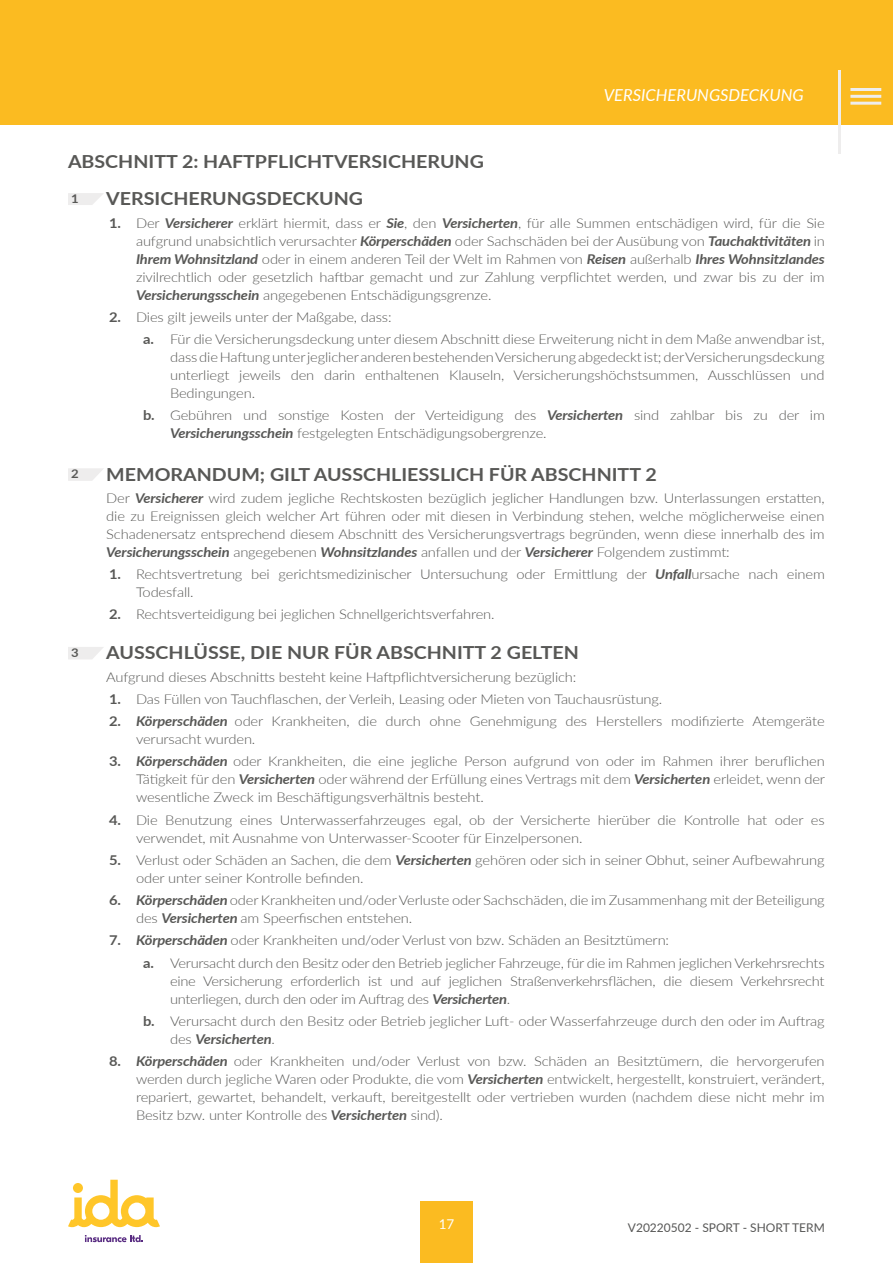
<style>
.page{position:relative;width:893px;height:1263px;background:#fff}
.page>*{position:absolute;margin:0;border:0;box-sizing:border-box;transform-origin:0 0}
.t1{font:700 18px "Lato";color:#585856;scale:1.09 1}
.t2{font:italic 16.5px "Lato";color:#fff}
.t3{font:300 13.5px/18px "Lato";letter-spacing:-.01em;color:#585856;scale:1.09 1}
.t4{font:13.5px "Lato";color:#fff}
.t5{font:12px "Lato";color:#575756}
.t6{font:700 12px "Lato";color:#585856;scale:1.09 1}
.s1{font-weight:700}
.s2{font-weight:700;font-style:italic}
.s3{font-weight:700;font-style:italic;color:#575756}
</style>
<div class="page">
<div style="left:420px;top:1201px;width:52px;height:62px;background:#fbbb21"></div>
<svg style="left:68px;top:1180px;width:92px;height:47px"></svg>
<svg style="left:85px;top:1235px;width:58px;height:7px"></svg>
<div style="left:0;top:0;width:893px;height:124px;background:#fbbb21"></div>
<svg style="left:68px;top:647px;width:35px;height:12px"></svg>
<svg style="left:68px;top:193px;width:36px;height:12px"></svg>
<svg style="left:68px;top:468px;width:35px;height:13px"></svg>
<hr style="left:838px;top:71px;width:3px;height:83px;background:#eeeded">
<hr style="left:850px;top:88px;width:31px;height:3px;background:#eeeded">
<hr style="left:850px;top:95px;width:31px;height:3px;background:#eeeded">
<hr style="left:850px;top:102px;width:31px;height:3px;background:#eeeded">
<p class="t2" style="left:604px;top:84px;width:201px">VERSICHERUNGSDECKUNG</p>
<h1 class="t1" style="left:68px;top:150px;width:383px">ABSCHNITT 2: HAFTPFLICHTVERSICHERUNG</h1>
<p class="t6" style="left:71px;top:191px;width:8px">1</p>
<h1 class="t1" style="left:106px;top:188px;width:237px">VERSICHERUNGSDECKUNG</h1>
<p class="t3" style="left:136px;top:213px;width:633px;text-align:justify;text-indent:-27px"><span class="s1">1.</span> Der <span class="s2">Versicherer</span> erklärt hiermit, dass er <span class="s2">Sie</span>, den <span class="s2">Versicherten</span>, für alle Summen entschädigen wird, für die Sie aufgrund unabsichtlich verursachter <span class="s2">Körperschäden</span> oder Sachschäden bei der Ausübung von <span class="s2">Tauchaktivitäten</span> in <span class="s2">Ihrem Wohnsitzland</span> oder in einem anderen Teil der Welt im Rahmen von <span class="s2">Reisen</span> außerhalb <span class="s2">Ihres Wohnsitzlandes </span>zivilrechtlich oder gesetzlich haftbar gemacht und zur Zahlung verpflichtet werden, und zwar bis zu der im <span class="s2">Versicherungsschein</span> angegebenen Entschädigungsgrenze.</p>
<p class="t3" style="left:143px;top:306px;width:627px;line-height:22.2px;text-indent:-34px"><span class="s1">2.</span> Dies gilt jeweils unter der Maßgabe, dass:<br><span class="s1">a.</span> Für die Versicherungsdeckung unter diesem Abschnitt diese Erweiterung nicht in dem Maße anwendbar ist,</p>
<p class="t3" style="left:170px;top:348px;width:602px;text-align:justify">dass die Haftung unter jeglicher anderen bestehenden Versicherung abgedeckt ist; der Versicherungsdeckung unterliegt jeweils den darin enthaltenen Klauseln, Versicherungshöchstsummen, Ausschlüssen und Bedingungen.</p>
<p class="t3" style="left:170px;top:406px;width:602px;text-indent:-27px"><span class="s1">b.</span> Gebühren und sonstige Kosten der Verteidigung des <span class="s2">Versicherten</span> sind zahlbar bis zu der im<br><span class="s3">Versicherungsschein</span> festgelegten Entschädigungsobergrenze.</p>
<h1 class="t1" style="left:106px;top:463px;width:506px">MEMORANDUM; GILT AUSSCHLIESSLICH FÜR ABSCHNITT 2</h1>
<p class="t3" style="left:106px;top:489px;width:660px;text-align:justify">Der <span class="s2">Versicherer</span> wird zudem jegliche Rechtskosten bezüglich jeglicher Handlungen bzw. Unterlassungen erstatten, die zu Ereignissen gleich welcher Art führen oder mit diesen in Verbindung stehen, welche möglicherweise einen Schadenersatz entsprechend diesem Abschnitt des Versicherungsvertrags begründen, wenn diese innerhalb des im <span class="s3">Versicherungsschein</span> angegebenen <span class="s2">Wohnsitzlandes</span> anfallen und der <span class="s2">Versicherer</span> Folgendem zustimmt:</p>
<p class="t3" style="left:136px;top:565px;width:633px;text-indent:-27px"><span class="s1">1.</span> Rechtsvertretung bei gerichtsmedizinischer Untersuchung oder Ermittlung der <span class="s2">Unfall</span>ursache nach einem<br>Todesfall.</p>
<p class="t3" style="left:109px;top:605px;width:355px"><span class="s1">2.</span> Rechtsverteidigung bei jeglichen Schnellgerichtsverfahren.</p>
<p class="t6" style="left:71px;top:467px;width:8px">2</p>
<p class="t6" style="left:71px;top:645px;width:8px">3</p>
<h1 class="t1" style="left:106px;top:641px;width:435px">AUSSCHLÜSSE, DIE NUR FÜR ABSCHNITT 2 GELTEN</h1>
<p class="t3" style="left:106px;top:667px;width:433px">Aufgrund dieses Abschnitts besteht keine Haftpflichtversicherung bezüglich:</p>
<p class="t3" style="left:109px;top:689px;width:509px"><span class="s1">1.</span> Das Füllen von Tauchflaschen, der Verleih, Leasing oder Mieten von Tauchausrüstung.</p>
<p class="t3" style="left:136px;top:712px;width:633px;text-indent:-27px"><span class="s1">2.</span> <span class="s2">Körperschäden</span> oder Krankheiten, die durch ohne Genehmigung des Herstellers modifizierte Atemgeräte verursacht wurden.</p>
<p class="t3" style="left:136px;top:752px;width:634px;text-align:justify;text-indent:-27px"><span class="s1">3.</span> <span class="s2">Körperschäden</span> oder Krankheiten, die eine jegliche Person aufgrund von oder im Rahmen ihrer beruflichen Tätigkeit für den <span class="s2">Versicherten</span> oder während der Erfüllung eines Vertrags mit dem <span class="s2">Versicherten</span> erleidet, wenn der wesentliche Zweck im Beschäftigungsverhältnis besteht.</p>
<p class="t3" style="left:136px;top:810px;width:633px;text-indent:-27px"><span class="s1">4.</span> Die Benutzung eines Unterwasserfahrzeuges egal, ob der Versicherte hierüber die Kontrolle hat oder es verwendet, mit Ausnahme von Unterwasser-Scooter für Einzelpersonen.</p>
<p class="t3" style="left:136px;top:850px;width:633px;text-indent:-27px"><span class="s1">5.</span> Verlust oder Schäden an Sachen, die dem <span class="s2">Versicherten</span> gehören oder sich in seiner Obhut, seiner Aufbewahrung oder unter seiner Kontrolle befinden.</p>
<p class="t3" style="left:136px;top:891px;width:633px;text-indent:-27px"><span class="s1">6.</span> <span class="s2">Körperschäden</span> oder Krankheiten und/oder Verluste oder Sachschäden, die im Zusammenhang mit der Beteiligung des <span class="s2">Versicherten</span> am Speerfischen entstehen.</p>
<p class="t3" style="left:143px;top:929px;width:627px;line-height:22.2px;text-indent:-34px"><span class="s1">7.</span> <span class="s2">Körperschäden</span> oder Krankheiten und/oder Verlust von bzw. Schäden an Besitztümern:<br><span class="s1">a.</span> Verursacht durch den Besitz oder den Betrieb jeglicher Fahrzeuge, für die im Rahmen jeglichen Verkehrsrechts</p>
<p class="t3" style="left:170px;top:971px;width:602px">eine Versicherung erforderlich ist und auf jeglichen Straßenverkehrsflächen, die diesem Verkehrsrecht unterliegen, durch den oder im Auftrag des <span class="s2">Versicherten</span>.</p>
<p class="t3" style="left:170px;top:1011px;width:602px;text-indent:-27px"><span class="s1">b.</span> Verursacht durch den Besitz oder Betrieb jeglicher Luft- oder Wasserfahrzeuge durch den oder im Auftrag des <span class="s2">Versicherten</span>.</p>
<p class="t3" style="left:136px;top:1052px;width:633px;text-align:justify;text-indent:-27px"><span class="s1">8.</span> <span class="s2">Körperschäden</span> oder Krankheiten und/oder Verlust von bzw. Schäden an Besitztümern, die hervorgerufen werden durch jegliche Waren oder Produkte, die vom <span class="s2">Versicherten</span> entwickelt, hergestellt, konstruiert, verändert, repariert, gewartet, behandelt, verkauft, bereitgestellt oder vertrieben wurden (nachdem diese nicht mehr im Besitz bzw. unter Kontrolle des <span class="s2">Versicherten</span> sind).</p>
<p class="t4" style="left:439px;top:1216px;width:17px">17</p>
<p class="t5" style="left:628px;top:1220px;width:198px">V20220502 - SPORT - SHORT TERM</p>
</div>
